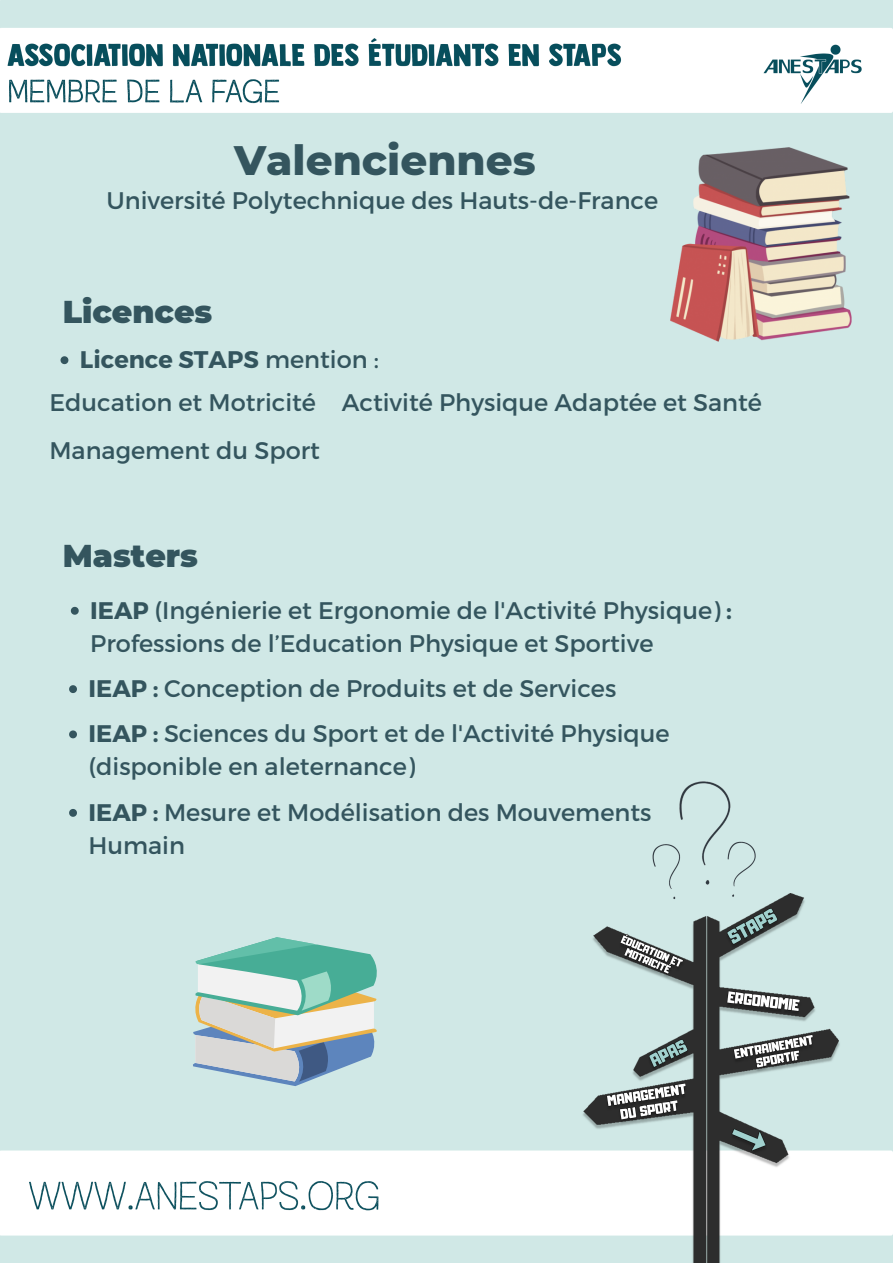
<style>
.page{position:relative;width:893px;height:1263px;background:#fff}
.page>*{position:absolute;margin:0;border:0;box-sizing:border-box;transform-origin:0 0}
.t1{font:800 42px "Montserrat";color:#34555e}
.t2{font:900 31.5px "Montserrat";color:#34555e}
.t3{font:24px/43.3px "Montserrat";color:#34555e}
.s1{font-weight:700}
</style>
<div class="page">
<img style="left:0;top:0;width:893px;height:1263px">
<img style="left:670px;top:147px;width:181px;height:194px">
<svg style="left:61px;top:356px;width:7px;height:8px"></svg>
<svg style="left:71px;top:607px;width:8px;height:8px"></svg>
<svg style="left:193px;top:937px;width:184px;height:149px"></svg>
<svg style="left:69px;top:685px;width:8px;height:8px"></svg>
<svg style="left:69px;top:730px;width:8px;height:8px"></svg>
<svg style="left:69px;top:809px;width:8px;height:8px"></svg>
<h1 class="t1" style="left:234px;top:134px;width:303px">Valenciennes</h1>
<p class="t3" style="left:106px;top:178px;width:553px">Université Polytechnique des Hauts-de-France</p>
<h2 class="t2" style="left:63px;top:292px;width:151px">Licences</h2>
<p class="t3" style="left:49px;top:337px;width:331px;text-indent:30px"><span class="s1">Licence STAPS</span> mention :<br>Education et Motricité</p>
<p class="t3" style="left:49px;top:428px;width:272px">Management du Sport</p>
<p class="t3" style="left:342px;top:380px;width:422px">Activité Physique Adaptée et Santé</p>
<h2 class="t2" style="left:63px;top:537px;width:137px">Masters</h2>
<p class="t3" style="left:90px;top:592px;width:643px;line-height:33.2px"><span class="s1">IEAP</span> (Ingénierie et Ergonomie de l'Activité Physique) <span class="s1">:<br></span>Professions de l’Education Physique et Sportive</p>
<p class="t3" style="left:89px;top:665px;width:583px;line-height:45.3px"><span class="s1">IEAP :</span> Conception de Produits et de Services<br><span class="s1">IEAP :</span> Sciences du Sport et de l'Activité Physique</p>
<p class="t3" style="left:89px;top:743px;width:564px;line-height:45.2px">(disponible en aleternance)<br><span class="s1">IEAP :</span> Mesure et Modélisation des Mouvements</p>
<p class="t3" style="left:89px;top:822px;width:98px">Humain</p>
</div>
